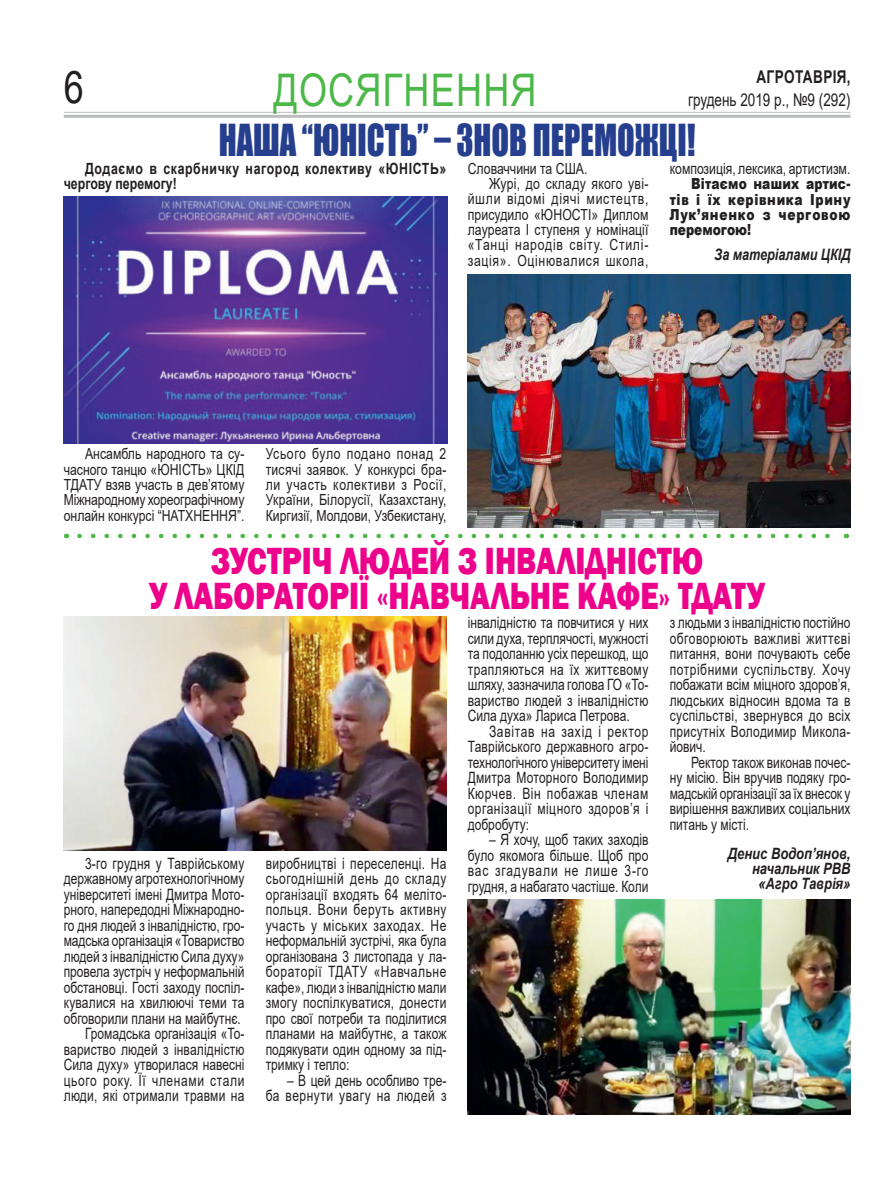
<style>
.page{position:relative;width:893px;height:1178px;background:#fff}
.page>*{position:absolute;margin:0;border:0;box-sizing:border-box;transform-origin:0 0}
.t1{font:45px "Arial";letter-spacing:.035em;color:#4cb848;scale:.8 1}
.t2{font:45px "Arial";color:#231f20;scale:.8 1}
.t3{font:40.5px "Impact";color:#253f8e;scale:.8 1}
.t4{font:800 39px/34.5px "Franklin Gothic";color:#ed028c;text-align:center;scale:.8 1}
.t5{font:18px "Arial";color:#231f20;scale:.8 1}
.t6{font:700 18px "Arial";color:#231f20;scale:.8 1}
.t7{font:17.7px "Arial";color:#231f20;scale:.77 1}
.t8{font:700 17.7px "Arial";letter-spacing:.02em;color:#231f20;scale:.77 1}
.t9{font:italic 700 15.75px "Arial";color:#231f20;scale:.8 1}
.t10{font:15.6px/15.5px "Arial";color:#231f20;text-align:justify;scale:.77 1}
.t11{font:15.6px/15.5px "Arial";letter-spacing:.02em;color:#231f20;text-align:right;scale:.77 1}
.t12{font:italic 700 15.6px/14.7px "Arial";color:#231f20;text-align:right;scale:.83 1}
.t13{font:700 15.45px/15.5px "Arial";letter-spacing:.05em;color:#231f20;scale:.8 1}
.t14{font:15.3px/15.3px "Arial";letter-spacing:.005em;color:#231f20;text-align:justify;scale:.8 1}
.t15{font:900 15.3px/15.3px "Arial";letter-spacing:.055em;color:#231f20;text-align:justify;scale:.8 1}
.t16{font:15.3px "Arial";letter-spacing:.06em;color:#231f20;scale:.8 1}
.t17{font:15.3px "Arial";letter-spacing:.055em;color:#231f20;scale:.8 1}
</style>
<div class="page">
<hr style="left:64px;top:112px;width:786px;height:1px;background:#bcbdc0">
<hr style="left:64px;top:115px;width:786px;height:3px;background:#bcbdc0">
<svg style="left:79px;top:534px;width:751px;height:4px"></svg>
<img style="left:468px;top:899px;width:382px;height:215px">
<img style="left:468px;top:274px;width:382px;height:253px">
<img style="left:64px;top:617px;width:383px;height:234px">
<img style="left:64px;top:197px;width:383px;height:247px">
<h1 class="t2" style="left:64px;top:56px;width:27px">6</h1>
<h1 class="t1" style="left:273px;top:59px;width:330px">ДОСЯГНЕННЯ</h1>
<p class="t6" style="left:755px;top:64px;width:121px">АГРОТАВРІЯ,</p>
<p class="t8" style="left:757px;top:65px;width:123px">АГРОТАВРІЯ,</p>
<p class="t7" style="left:688px;top:88px;width:212px">грудень 2019 р., №9 (292)</p>
<p class="t5" style="left:674px;top:86px;width:222px">квітень 2017 р., № 3 (277)</p>
<h2 class="t3" style="left:219px;top:109px;width:597px">НАША “ЮНІСТЬ” – ЗНОВ ПЕРЕМОЖЦІ!</h2>
<p class="t13" style="left:64px;top:161px;width:480px;text-indent:21px">Додаємо в скарбничку нагород колективу «ЮНІСТЬ» чергову перемогу!</p>
<p class="t14" style="left:468px;top:161px;width:151px">Словаччини та США.</p>
<p class="t14" style="left:489px;top:176px;width:201px">Журі, до складу якого уві-</p>
<p class="t16" style="left:468px;top:188px;width:227px">йшли відомі діячі мистецтв,</p>
<p class="t14" style="left:468px;top:207px;width:227px">присудило «ЮНОСТІ» Диплом</p>
<p class="t14" style="left:468px;top:222px;width:227px">лауреата І ступеня у номінації</p>
<p class="t16" style="left:468px;top:234px;width:227px">«Танці народів світу. Стилі-</p>
<p class="t17" style="left:468px;top:250px;width:227px">зація». Оцінювалися школа,</p>
<p class="t14" style="left:670px;top:161px;width:227px">композиція, лексика, артистизм.</p>
<p class="t15" style="left:670px;top:176px;width:227px;text-indent:21px">Вітаємо наших артис&shy;тів і їх керівника Ірину Лук’яненко з черговою перемогою!</p>
<p class="t9" style="left:714px;top:244px;width:172px">За матеріалами ЦКІД</p>
<p class="t14" style="left:64px;top:446px;width:227px;text-indent:21px">Ансамбль народного та су&shy;часного танцю «ЮНІСТЬ» ЦКІД ТДАТУ взяв участь в дев’ятому Міжнародному хореографічному онлайн конкурсі “НАТХНЕННЯ”.</p>
<p class="t14" style="left:266px;top:446px;width:227px">Усього було подано понад 2 тисячі заявок. У конкурсі бра&shy;ли участь колективи з Росії, України, Білорусії, Казахстану, Киргизії, Молдови, Узбекистану,</p>
<h3 class="t4" style="left:150px;top:544px;width:770px">ЗУСТРІЧ ЛЮДЕЙ З ІНВАЛІДНІСТЮ<br>У ЛАБОРАТОРІЇ «НАВЧАЛЬНЕ КАФЕ» ТДАТУ</h3>
<p class="t10" style="left:64px;top:856px;width:236px;text-align:right">3-го грудня у Таврійському державному агротехнологічному університеті імені Дмитра Мото&shy;рного, напередодні Міжнародно&shy;го дня людей з інвалідністю, гро&shy;мадська організація «Товариство людей з інвалідністю Сила духу» провела зустріч у неформальній обстановці. Гості заходу поспіл&shy;кувалися на хвилюючі теми та обговорили плани на майбутнє.<br>Громадська організація «То&shy;вариство людей з інвалідністю<br>Сила духу» утворилася навесні цього року. Її членами стали люди, які отримали травми на</p>
<p class="t10" style="left:266px;top:856px;width:236px">виробництві і переселенці. На сьогоднішній день до складу організації входять 64 меліто&shy;польця. Вони беруть активну участь у міських заходах. Не неформальній зустрічі, яка була організована 3 листопада у ла&shy;бораторії ТДАТУ «Навчальне кафе», люди з інвалідністю мали змогу поспілкуватися, донести про свої потреби та поділитися планами на майбутнє, а також подякувати один одному за під&shy;тримку і тепло:</p>
<p class="t11" style="left:266px;top:1072px;width:236px">– В цей день особливо тре-<br>ба вернути увагу на людей з</p>
<p class="t10" style="left:468px;top:615px;width:236px">інвалідністю та повчитися у них сили духа, терплячості, мужності та подоланню усіх перешкод, що трапляються на їх життєвому шляху, зазначила голова ГО «То&shy;вариство людей з інвалідністю Сила духа» Лариса Петрова.</p>
<p class="t10" style="left:468px;top:723px;width:236px;text-indent:21px">Завітав на захід і ректор Таврійського державного агро&shy;технологічного університету імені Дмитра Моторного Володимир Кюрчев. Він побажав членам організації міцного здоров’я і добробуту:</p>
<p class="t10" style="left:468px;top:832px;width:236px;text-indent:21px">– Я хочу, щоб таких заходів було якомога більше. Щоб про вас згадували не лише 3-го грудня, а набагато частіше. Коли</p>
<p class="t10" style="left:670px;top:615px;width:236px">з людьми з інвалідністю постійно обговорюють важливі життєві питання, вони почувають себе потрібними суспільству. Хочу побажати всім міцного здоров’я, людських відносин вдома та в суспільстві, звернувся до всіх присутніх Володимир Микола&shy;йович.</p>
<p class="t10" style="left:670px;top:754px;width:236px;text-indent:21px">Ректор також виконав почес&shy;ну місію. Він вручив подяку гро&shy;мадській організації за їх внесок у вирішення важливих соціальних питань у місті.</p>
<p class="t12" style="left:728px;top:847px;width:149px">Денис Водоп’янов, начальник РВВ «Агро Таврія»</p>
</div>
